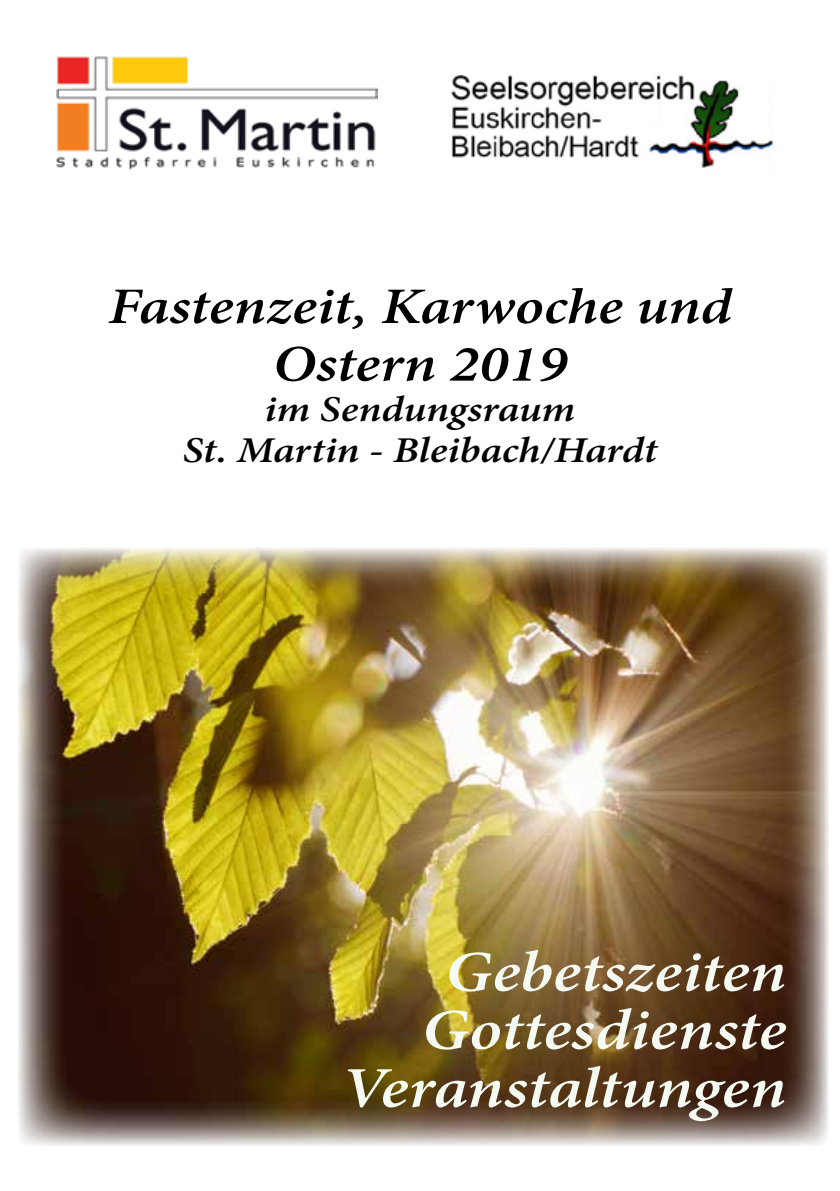
<style>
.page{position:relative;width:840px;height:1191px;background:#fff}
.page>*{position:absolute;margin:0;border:0;box-sizing:border-box;transform-origin:0 0}
.t1{font:italic 600 57.8px/58px "Minion Pro";color:#f5faf2;text-align:right;scale:1.17 1}
.t2{font:italic 600 51.4px/57.6px "Minion Pro";color:#000;text-align:center;scale:1.17 1}
.t3{font:italic 600 36.4px/40.8px "Minion Pro";letter-spacing:-.01em;color:#000;text-align:center;scale:1.17 1}
</style>
<div class="page">
<img style="left:56px;top:57px;width:321px;height:113px">
<img style="left:18px;top:548px;width:810px;height:598px">
<img style="left:451px;top:74px;width:323px;height:94px">
<p class="t2" style="left:108px;top:277px;width:534px">Fastenzeit, Karwoche und<br>Ostern 2019</p>
<p class="t3" style="left:183px;top:389px;width:406px">im Sendungsraum<br>St. Martin - Bleibach/Hardt</p>
<p class="t1" style="left:341px;top:942px;width:382px">Gebetszeiten<br>Gottesdienste<br>Veranstaltungen</p>
</div>
